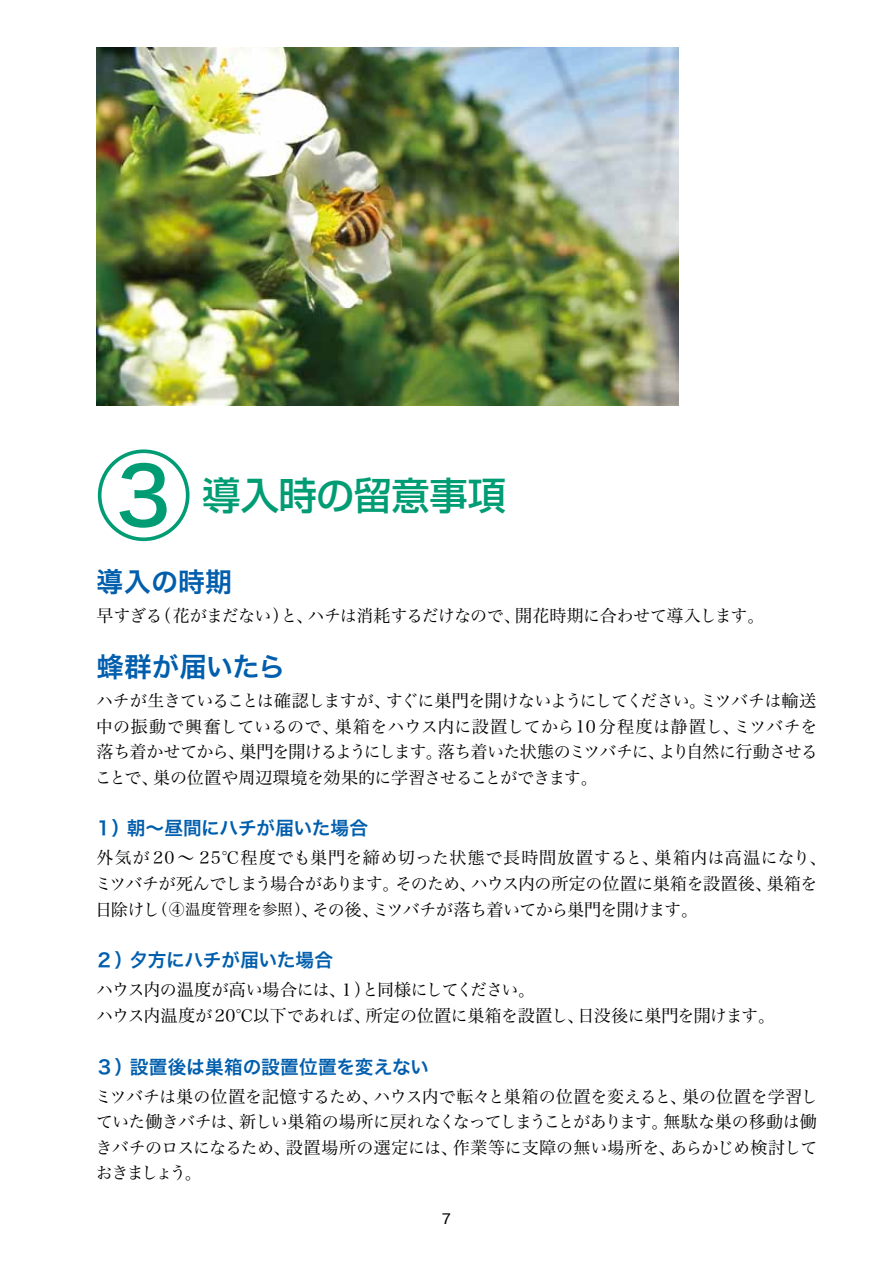
<style>
.page{position:relative;width:893px;height:1263px;background:#fff}
.page>*{position:absolute;margin:0;border:0;box-sizing:border-box;transform-origin:0 0}
.t1{font:95.7px "Hira Kaku Std W5";color:#009c74}
.t2{font:500 38.25px "Shin Go Pr 6";letter-spacing:-.01em;color:#009c74}
.t3{font:27.15px "Hira Kaku Std W6";letter-spacing:.005em;color:#005ead}
.t4{font:18.75px "Hira Kaku Std W6";letter-spacing:-.01em;color:#005ead}
.t5{font:16.95px/25.5px "Hira Min Std W3";letter-spacing:-.03em;color:#000;text-align:justify}
.t6{font:13.8px "Hira Kaku Std W4";color:#000}
.s1{font-size:15.3px}
</style>
<div class="page">
<img style="left:97px;top:48px;width:582px;height:358px">
<h1 class="t1" style="left:96px;top:423px;width:97px">③</h1>
<h2 class="t2" style="left:202px;top:464px;width:306px">導入時の留意事項</h2>
<h3 class="t3" style="left:96px;top:561px;width:138px">導入の時期</h3>
<p class="t5" style="left:96px;top:602px;width:669px">早すぎる（花がまだない）と、ハチは消耗するだけなので、開花時期に合わせて導入します。</p>
<h3 class="t3" style="left:96px;top:646px;width:191px">蜂群が届いたら</h3>
<p class="t5" style="left:95px;top:687px;width:724px">ハチが生きていることは確認しますが、すぐに巣門を開けないようにしてください。ミツバチは輸送中の振動で興奮しているので、巣箱をハウス内に設置してから10分程度は静置し、ミツバチを落ち着かせてから、巣門を開けるようにします。落ち着いた状態のミツバチに、より自然に行動させることで、巣の位置や周辺環境を効果的に学習させることができます。</p>
<p class="t4" style="left:94px;top:814px;width:276px">１）朝〜昼間にハチが届いた場合</p>
<p class="t5" style="left:95px;top:845px;width:733px;text-align:left">外気が 20～ 25℃程度でも巣門を締め切った状態で長時間放置すると、巣箱内は高温になり、ミツバチが死んでしまう場合があります。そのため、ハウス内の所定の位置に巣箱を設置後、巣箱を日除けし<span class="s1">（ ④温度管理を参照）</span>、その後、ミツバチが落ち着いてから巣門を開けます。</p>
<p class="t4" style="left:95px;top:946px;width:240px">２）夕方にハチが届いた場合</p>
<p class="t5" style="left:96px;top:977px;width:680px">ハウス内の温度が高い場合には、１）と同様にしてください。<br>ハウス内温度が 20℃以下であれば、所定の位置に巣箱を設置し、日没後に巣門を開けます。</p>
<p class="t4" style="left:95px;top:1052px;width:335px">３）設置後は巣箱の設置位置を変えない</p>
<p class="t5" style="left:95px;top:1083px;width:725px">ミツバチは巣の位置を記憶するため、ハウス内で転々と巣箱の位置を変えると、巣の位置を学習していた働きバチは、新しい巣箱の場所に戻れなくなってしまうことがあります。無駄な巣の移動は働きバチのロスになるため、設置場所の選定には、作業等に支障の無い場所を、あらかじめ検討しておきましょう。</p>
<p class="t6" style="left:442px;top:1208px;width:11px">7</p>
</div>
